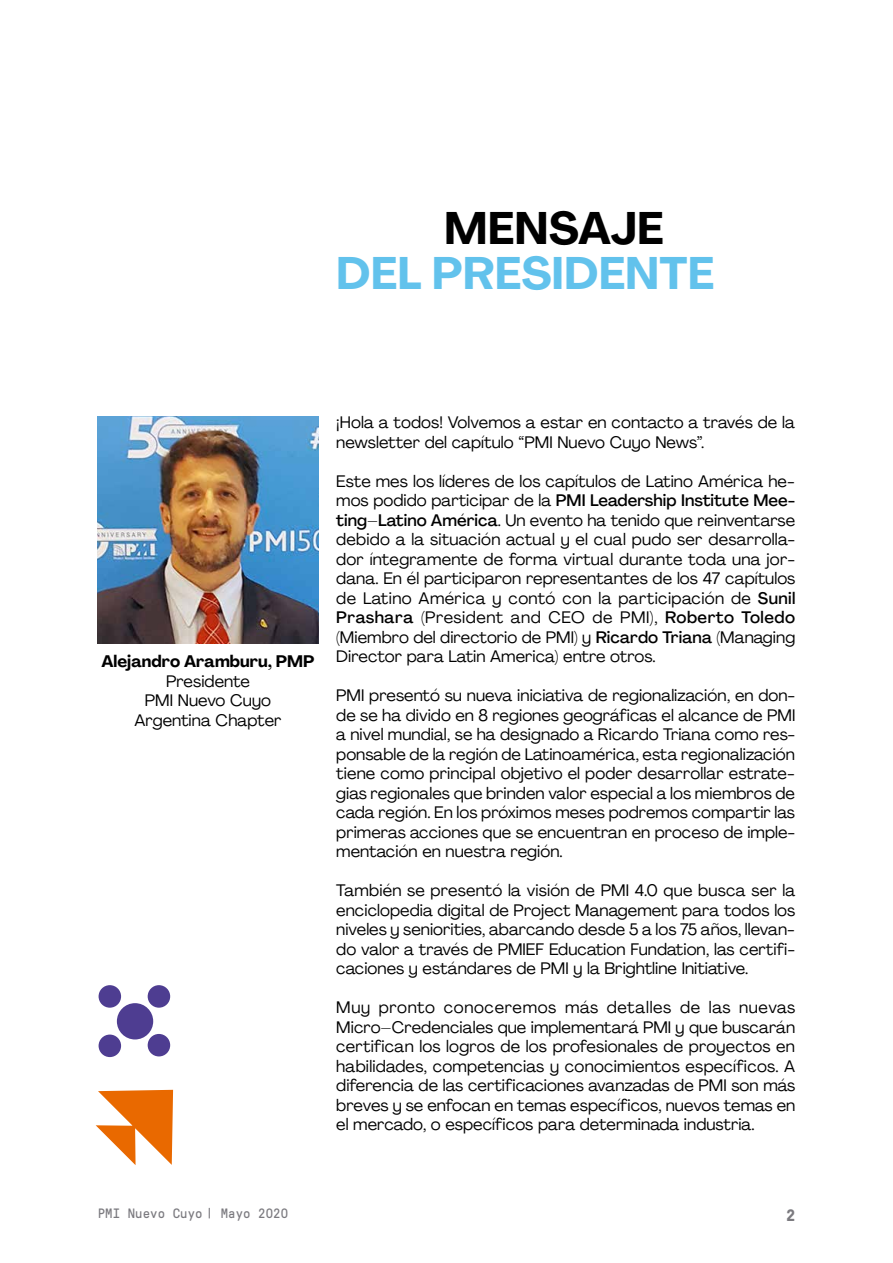
<style>
.page{position:relative;width:893px;height:1263px;background:#fff}
.page>*{position:absolute;margin:0;border:0;box-sizing:border-box;transform-origin:0 0}
.t1{font:700 45px "Agrandir";color:#62c2ec}
.t2{font:700 45px "Agrandir";color:#000}
.t3{font:16.5px/19.5px "Agrandir";letter-spacing:.005em;color:#000;text-align:justify}
.t4{font:700 16.5px "Agrandir";color:#000}
.t5{font:700 16.5px "GT Pressura Mono";color:#7b7a7f}
.t6{font:13.5px "GT Pressura Mono";letter-spacing:.005em;color:#7b7a7f}
.s1{font-weight:500}
</style>
<div class="page">
<img style="left:98px;top:416px;width:220px;height:228px">
<svg style="left:96px;top:1090px;width:77px;height:75px"></svg>
<svg style="left:99px;top:985px;width:71px;height:72px"></svg>
<h1 class="t2" style="left:444px;top:201px;width:221px">MENSAJE</h1>
<h1 class="t1" style="left:336px;top:246px;width:379px">DEL PRESIDENTE</h1>
<p class="t4" style="left:101px;top:651px;width:215px">Alejandro Aramburu, PMP</p>
<p class="t3" style="left:135px;top:671px;width:148px;text-align:center">Presidente<br>PMI Nuevo Cuyo<br>Argentina Chapter</p>
<p class="t3" style="left:336px;top:412px;width:460px">¡Hola a todos! Volvemos a estar en contacto a través de la newsletter del capítulo “PMI Nuevo Cuyo News”.</p>
<p class="t3" style="left:336px;top:471px;width:461px">Este mes los líderes de los capítulos de Latino América he&shy;mos podido participar de la <span class="s1">PMI Leadership Institute Mee&shy;ting–Latino América</span>. Un evento ha tenido que reinventarse debido a la situación actual y el cual pudo ser desarrolla&shy;dor íntegramente de forma virtual durante toda una jor&shy;dana. En él participaron representantes de los 47 capítulos de Latino América y contó con la participación de <span class="s1">Sunil Prashara</span> (President and CEO de PMI), <span class="s1">Roberto Toledo </span>(Miembro del directorio de PMI) y <span class="s1">Ricardo Triana</span> (Managing Director para Latin America) entre otros.</p>
<p class="t3" style="left:336px;top:685px;width:461px">PMI presentó su nueva iniciativa de regionalización, en don&shy;de se ha divido en 8 regiones geográficas el alcance de PMI a nivel mundial, se ha designado a Ricardo Triana como res&shy;ponsable de la región de Latinoamérica, esta regionalización tiene como principal objetivo el poder desarrollar estrate&shy;gias regionales que brinden valor especial a los miembros de cada región. En los próximos meses podremos compartir las primeras acciones que se encuentran en proceso de imple&shy;mentación en nuestra región.</p>
<p class="t3" style="left:336px;top:880px;width:461px">También se presentó la visión de PMI 4.0 que busca ser la enciclopedia digital de Project Management para todos los niveles y seniorities, abarcando desde 5 a los 75 años, llevan&shy;do valor a través de PMIEF Education Fundation, las certifi&shy;caciones y estándares de PMI y la Brightline Initiative.</p>
<p class="t3" style="left:336px;top:997px;width:461px">Muy pronto conoceremos más detalles de las nuevas Micro–Credenciales que implementará PMI y que buscarán certifican los logros de los profesionales de proyectos en habilidades, competencias y conocimientos específicos. A diferencia de las certificaciones avanzadas de PMI son más breves y se enfocan en temas específicos, nuevos temas en el mercado, o específicos para determinada industria.</p>
<p class="t6" style="left:98px;top:1206px;width:192px">PMI Nuevo Cuyo | Mayo 2020</p>
<p class="t5" style="left:786px;top:1206px;width:11px">2</p>
</div>
